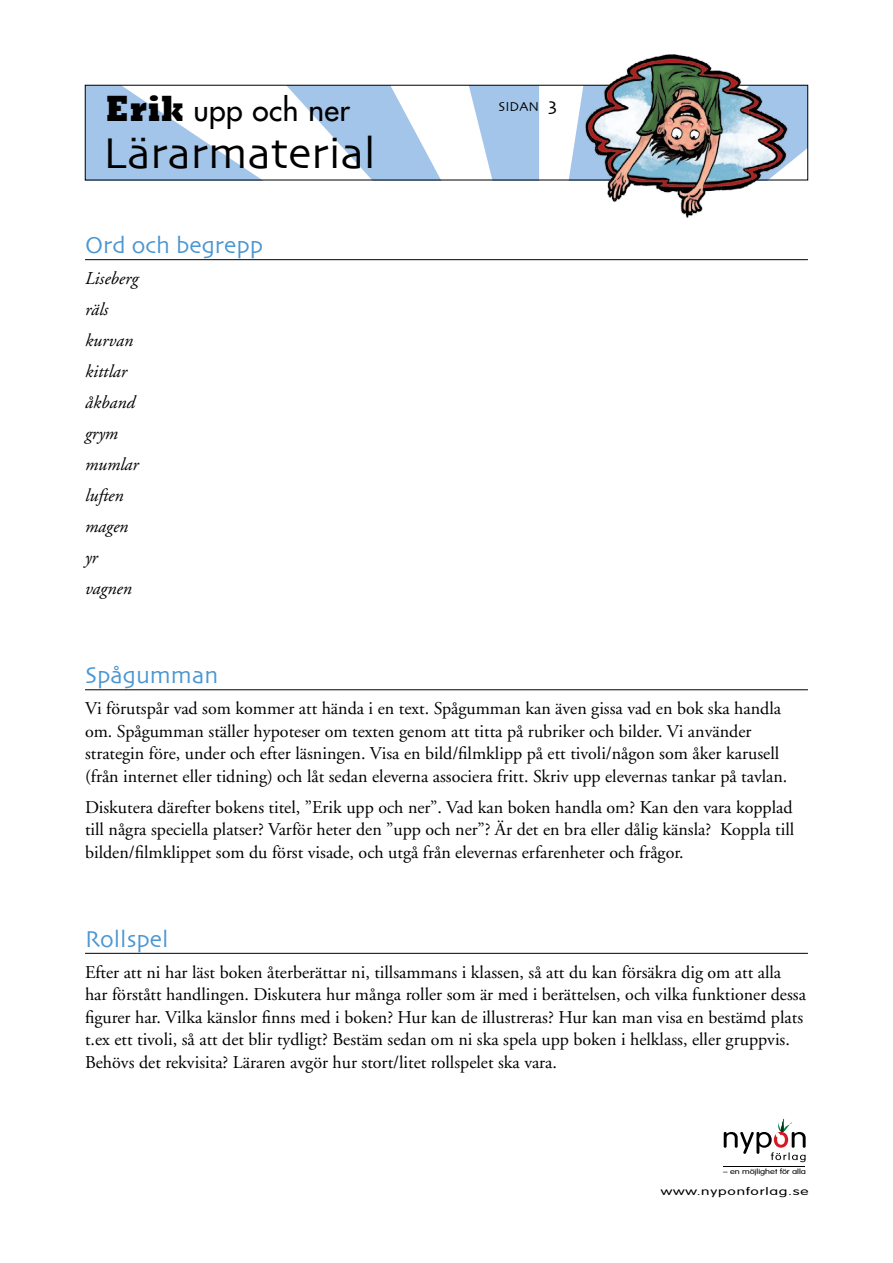
<style>
.page{position:relative;width:893px;height:1263px;background:#fff}
.page>*{position:absolute;margin:0;border:0;box-sizing:border-box;transform-origin:0 0}
.t1{font:45px "Skia";color:#000}
.t2{font:500 30px "Futura Std";letter-spacing:.01em;color:#000}
.t3{font:24px "Skia";color:#4a96d2}
.t4{font:18px/22.5px "Adobe Garamond";color:#000}
.t5{font:italic 18px/31px "Adobe Garamond";color:#000}
.t6{font:13.5px "Skia";color:#000}
.t7{font:300 10.5px "VAG Rounded";letter-spacing:.05em;color:#000;scale:1.48 1}
.t8{font:300 7.2px "VAG Rounded";letter-spacing:-.005em;color:#000;scale:1.28 1}
.s1{font-family:"Rockwell";font-weight:800;font-size:37.5px}
.s2{font-size:19.5px}
</style>
<div class="page">
<svg style="left:724px;top:1118px;width:82px;height:44px"></svg>
<hr style="left:724px;top:1167px;width:81px;height:1px;background:#000">
<svg style="left:87px;top:87px;width:719px;height:91px"></svg>
<img style="left:581px;top:54px;width:207px;height:164px">
<hr style="left:85px;top:259px;width:723px;height:1px;background:#000">
<hr style="left:85px;top:689px;width:723px;height:1px;background:#000">
<hr style="left:85px;top:953px;width:723px;height:1px;background:#000">
<h2 class="t2" style="left:106px;top:91px;width:245px"><span class="s1">Erik</span> upp och ner</h2>
<p class="t6" style="left:499px;top:98px;width:60px">SIDAN <span class="s2">3</span></p>
<h1 class="t1" style="left:103px;top:126px;width:274px">Lärarmaterial</h1>
<h3 class="t3" style="left:85px;top:231px;width:180px">Ord och begrepp</h3>
<p class="t5" style="left:85px;top:263px;width:55px">Liseberg räls kurvan kittlar åkband grym mumlar luften magen yr vagnen</p>
<h3 class="t3" style="left:85px;top:661px;width:135px">Spågumman</h3>
<p class="t4" style="left:85px;top:697px;width:704px">Vi förutspår vad som kommer att hända i en text. Spågumman kan även gissa vad en bok ska handla om. Spågumman ställer hypoteser om texten genom att titta på rubriker och bilder. Vi använder strategin före, under och efter läsningen. Visa en bild/filmklipp på ett tivoli/någon som åker karusell (från internet eller tidning) och låt sedan eleverna associera fritt. Skriv upp elevernas tankar på tavlan.</p>
<p class="t4" style="left:85px;top:796px;width:711px;text-align:justify">Diskutera därefter bokens titel, ”Erik upp och ner”. Vad kan boken handla om? Kan den vara kopplad till några speciella platser? Varför heter den ”upp och ner”? Är det en bra eller dålig känsla? Koppla till bilden/filmklippet som du först visade, och utgå från elevernas erfarenheter och frågor.</p>
<h3 class="t3" style="left:85px;top:924px;width:85px">Rollspel</h3>
<p class="t4" style="left:85px;top:961px;width:722px">Efter att ni har läst boken återberättar ni, tillsammans i klassen, så att du kan försäkra dig om att alla har förstått handlingen. Diskutera hur många roller som är med i berättelsen, och vilka funktioner dessa figurer har. Vilka känslor finns med i boken? Hur kan de illustreras? Hur kan man visa en bestämd plats t.ex ett tivoli, så att det blir tydligt? Bestäm sedan om ni ska spela upp boken i helklass, eller gruppvis.<br>Behövs det rekvisita? Läraren avgör hur stort/litet rollspelet ska vara.</p>
<p class="t8" style="left:723px;top:1167px;width:66px">– en möjlighet för alla</p>
<p class="t7" style="left:661px;top:1185px;width:101px">www.nyponforlag.se</p>
</div>
